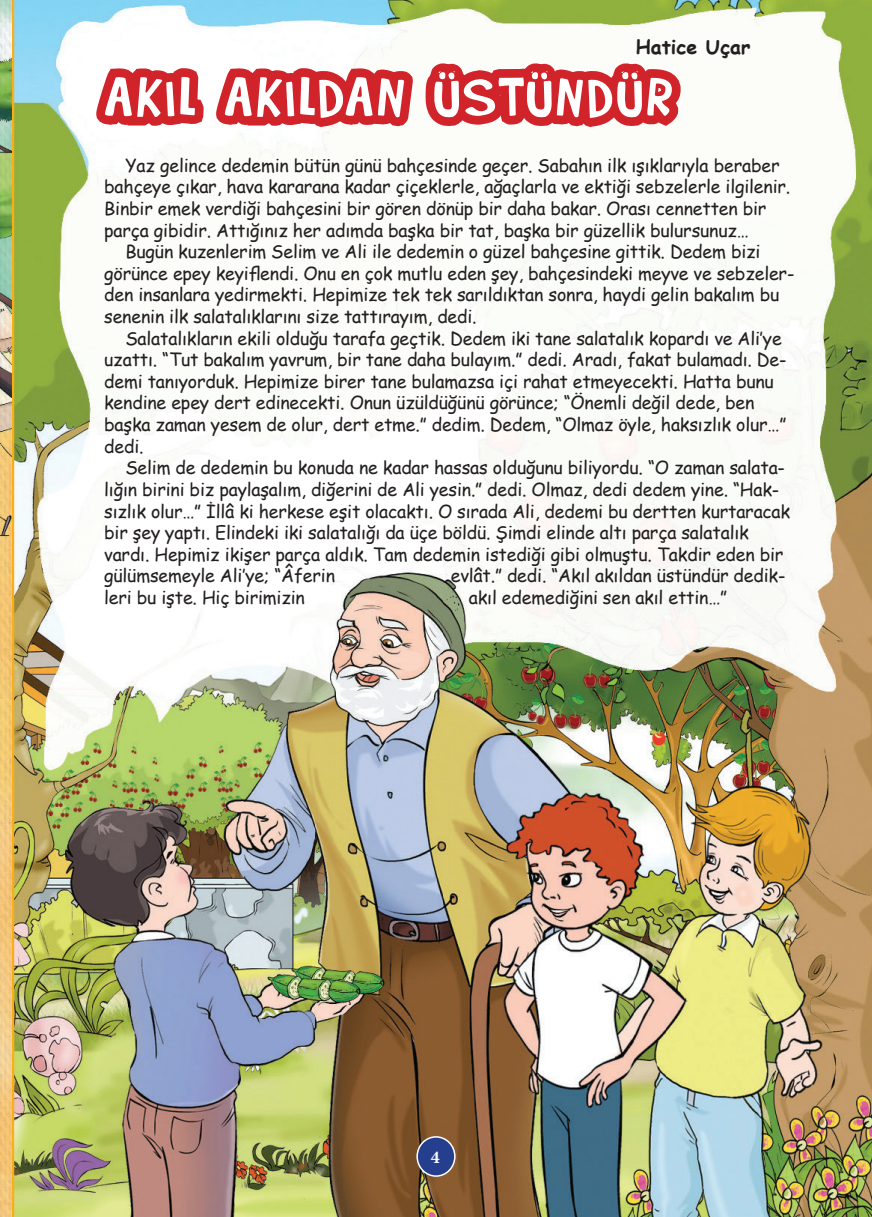
<style>
.page{position:relative;width:872px;height:1217px;background:#fff}
.page>*{position:absolute;margin:0;border:0;box-sizing:border-box;transform-origin:0 0}
.t1{font:60px "Rumpelstiltskin";letter-spacing:.03em;color:#fff}
.t2{font:700 19.5px "Comic Sans MS";color:#231f20}
.t3{font:18px "Comic Sans MS";letter-spacing:-.01em;color:#231f20}
.t4{font:700 18px "Minion Pro";color:#fff}
</style>
<div class="page">
<img style="left:0;top:0;width:872px;height:1216px">
<svg style="left:84px;top:0;width:329px;height:490px"></svg>
<svg style="left:413px;top:0;width:68px;height:1216px"></svg>
<img style="left:506px;top:490px;width:68px;height:726px">
<img style="left:596px;top:490px;width:68px;height:726px">
<svg style="left:440px;top:0;width:255px;height:490px"></svg>
<p class="t2" style="left:636px;top:32px;width:116px">Hatice Uçar</p>
<h1 class="t1" style="left:104px;top:59px;width:570px">AKIL AKILDAN ÜSTÜNDÜR</h1>
<p class="t3" style="left:125px;top:152px;width:655px">Yaz gelince dedemin bütün günü bahçesinde geçer. Sabahın ilk ışıklarıyla beraber</p>
<p class="t3" style="left:104px;top:173px;width:687px">bahçeye çıkar, hava kararana kadar çiçeklerle, ağaçlarla ve ektiği sebzelerle ilgilenir.</p>
<p class="t3" style="left:104px;top:195px;width:664px">Binbir emek verdiği bahçesini bir gören dönüp bir daha bakar. Orası cennetten bir</p>
<p class="t3" style="left:104px;top:217px;width:646px">parça gibidir. Attığınız her adımda başka bir tat, başka bir güzellik bulursunuz…</p>
<p class="t3" style="left:125px;top:238px;width:636px">Bugün kuzenlerim Selim ve Ali ile dedemin o güzel bahçesine gittik. Dedem bizi</p>
<p class="t3" style="left:104px;top:260px;width:692px">görünce epey keyiflendi. Onu en çok mutlu eden şey, bahçesindeki meyve ve sebzeler-</p>
<p class="t3" style="left:104px;top:281px;width:676px">den insanlara yedirmekti. Hepimize tek tek sarıldıktan sonra, haydi gelin bakalım bu</p>
<p class="t3" style="left:104px;top:303px;width:374px">senenin ilk salatalıklarını size tattırayım, dedi.</p>
<p class="t3" style="left:125px;top:325px;width:658px">Salatalıkların ekili olduğu tarafa geçtik. Dedem iki tane salatalık kopardı ve Ali’ye</p>
<p class="t3" style="left:104px;top:346px;width:684px">uzattı. “Tut bakalım yavrum, bir tane daha bulayım.” dedi. Aradı, fakat bulamadı. De-</p>
<p class="t3" style="left:104px;top:368px;width:671px">demi tanıyorduk. Hepimize birer tane bulamazsa içi rahat etmeyecekti. Hatta bunu</p>
<p class="t3" style="left:104px;top:389px;width:652px">kendine epey dert edinecekti. Onun üzüldüğünü görünce; “Önemli değil dede, ben</p>
<p class="t3" style="left:104px;top:411px;width:684px">başka zaman yesem de olur, dert etme.” dedim. Dedem, “Olmaz öyle, haksızlık olur…”</p>
<p class="t3" style="left:104px;top:433px;width:41px">dedi.</p>
<p class="t3" style="left:125px;top:454px;width:661px">Selim de dedemin bu konuda ne kadar hassas olduğunu biliyordu. “O zaman salata-</p>
<p class="t3" style="left:104px;top:476px;width:676px">lığın birini biz paylaşalım, diğerini de Ali yesin.” dedi. Olmaz, dedi dedem yine. “Hak-</p>
<p class="t3" style="left:104px;top:497px;width:687px">sızlık olur…” İllâ ki herkese eşit olacaktı. O sırada Ali, dedemi bu dertten kurtaracak</p>
<p class="t3" style="left:104px;top:519px;width:646px">bir şey yaptı. Elindeki iki salatalığı da üçe böldü. Şimdi elinde altı parça salatalık</p>
<p class="t3" style="left:104px;top:541px;width:681px">vardı. Hepimiz ikişer parça aldık. Tam dedemin istediği gibi olmuştu. Takdir eden bir</p>
<p class="t3" style="left:104px;top:562px;width:232px">gülümsemeyle Ali’ye; “Âferin</p>
<p class="t3" style="left:451px;top:562px;width:336px">evlât.” dedi. “Akıl akıldan üstündür dedik-</p>
<p class="t3" style="left:104px;top:584px;width:202px">leri bu işte. Hiç birimizin</p>
<p class="t3" style="left:469px;top:584px;width:260px">akıl edemediğini sen akıl ettin…”</p>
<p class="t4" style="left:430px;top:1144px;width:10px">4</p>
</div>
